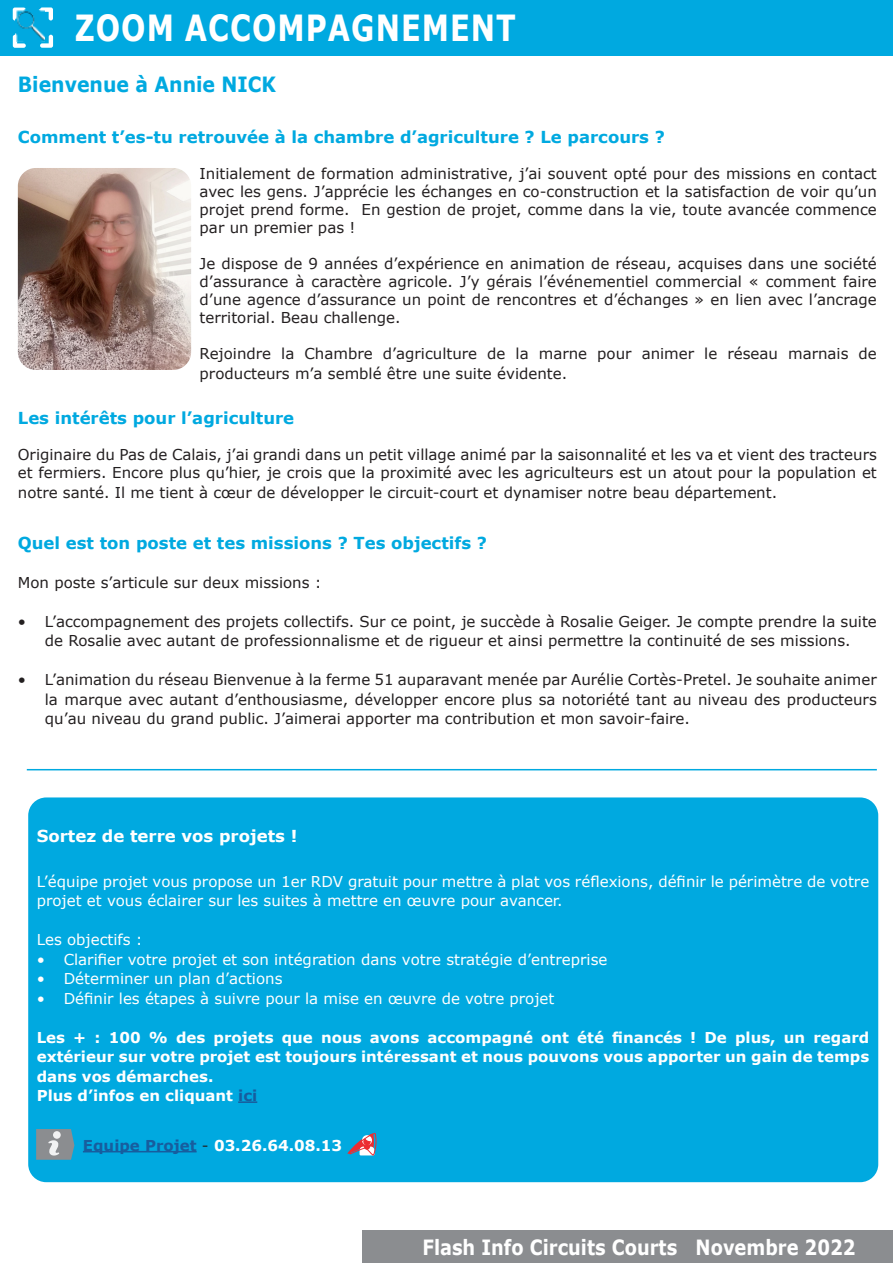
<style>
.page{position:relative;width:893px;height:1263px;background:#fff}
.page>*{position:absolute;margin:0;border:0;box-sizing:border-box;transform-origin:0 0}
.t1{font:700 36px "Verdana";letter-spacing:.035em;color:#fff;scale:.8 1}
.t2{font:700 21px "Verdana";color:#fff;scale:.85 1}
.t3{font:700 21px "Verdana";color:#00a9e0;scale:.9 1}
.t4{font:700 16.5px "Verdana";color:#00a9e0}
.t5{font:700 16.5px "Verdana";color:#fff}
.t6{font:15px/18px "Verdana";color:#231f20;text-align:justify}
.t7{font:15px/19.5px "Verdana";color:#fff}
.t8{font:700 15px/19.5px "Verdana";color:#fff;text-align:justify}
.s1{color:#175d9e}
.s2{font-weight:400;color:#231f20}
</style>
<div class="page">
<div style="left:0;top:0;width:893px;height:55px;background:#00a9e0"></div>
<svg style="left:13px;top:8px;width:13px;height:13px"></svg>
<svg style="left:40px;top:35px;width:13px;height:13px"></svg>
<svg style="left:13px;top:35px;width:13px;height:13px"></svg>
<svg style="left:40px;top:7px;width:13px;height:13px"></svg>
<img style="left:16px;top:10px;width:28px;height:31px">
<div style="left:363px;top:1230px;width:530px;height:33px;background:#8b8d90"></div>
<div style="left:28px;top:797px;width:850px;height:385px;background:#00a9e0;border-radius:18px"></div>
<svg style="left:238px;top:1101px;width:19px;height:2px"></svg>
<hr style="left:83px;top:1151px;width:114px;height:1px;background:#175d9e">
<img style="left:18px;top:168px;width:173px;height:202px">
<hr style="left:27px;top:769px;width:850px;height:1px;background:#00a9e0">
<svg style="left:36px;top:1129px;width:38px;height:31px"></svg>
<div style="left:53px;top:1131px;width:8px;height:8px;background:#f1f2f3;border-radius:50%"></div>
<svg style="left:347px;top:1132px;width:29px;height:23px"></svg>
<p class="t1" style="left:75px;top:3px;width:553px">ZOOM ACCOMPAGNEMENT</p>
<p class="t3" style="left:18px;top:69px;width:289px">Bienvenue à Annie NICK</p>
<p class="t4" style="left:18px;top:125px;width:648px">Comment t’es-tu retrouvée à la chambre d’agriculture ? Le parcours ?</p>
<p class="t6" style="left:200px;top:164px;width:679px">Initialement de formation administrative, j’ai souvent opté pour des missions en contact avec les gens. J’apprécie les échanges en co-construction et la satisfaction de voir qu’un projet prend forme. En gestion de projet, comme dans la vie, toute avancée commence par un premier pas !</p>
<p class="t6" style="left:200px;top:254px;width:679px">Je dispose de 9 années d’expérience en animation de réseau, acquises dans une société d’assurance à caractère agricole. J’y gérais l’événementiel commercial « comment faire d’une agence d’assurance un point de rencontres et d’échanges » en lien avec l’ancrage territorial. Beau challenge.</p>
<p class="t6" style="left:200px;top:343px;width:679px;line-height:19.8px">Rejoindre la Chambre d’agriculture de la marne pour animer le réseau marnais de producteurs m’a semblé être une suite évidente.</p>
<p class="t4" style="left:18px;top:406px;width:278px">Les intérêts pour l’agriculture</p>
<p class="t6" style="left:18px;top:445px;width:860px">Originaire du Pas de Calais, j’ai grandi dans un petit village animé par la saisonnalité et les va et vient des tracteurs et fermiers. Encore plus qu’hier, je crois que la proximité avec les agriculteurs est un atout pour la population et</p>
<p class="t6" style="left:18px;top:483px;width:761px">notre santé. Il me tient à cœur de développer le circuit-court et dynamiser notre beau département.</p>
<p class="t4" style="left:18px;top:531px;width:471px">Quel est ton poste et tes missions ? Tes objectifs ?</p>
<p class="t6" style="left:18px;top:573px;width:305px">Mon poste s’articule sur deux missions :</p>
<p class="t6" style="left:18px;top:611px;width:860px;line-height:19.5px;text-align:center">• L’accompagnement des projets collectifs. Sur ce point, je succède à Rosalie Geiger. Je compte prendre la suite de Rosalie avec autant de professionnalisme et de rigueur et ainsi permettre la continuité de ses missions.</p>
<p class="t6" style="left:45px;top:670px;width:833px;line-height:19.5px;text-indent:-27px">• L’animation du réseau Bienvenue à la ferme 51 auparavant menée par Aurélie Cortès-Pretel. Je souhaite animer la marque avec autant d’enthousiasme, développer encore plus sa notoriété tant au niveau des producteurs qu’au niveau du grand public. J’aimerai apporter ma contribution et mon savoir-faire.</p>
<p class="t5" style="left:37px;top:824px;width:262px">Sortez de terre vos projets !</p>
<p class="t7" style="left:37px;top:871px;width:834px">L’équipe projet vous propose un 1er RDV gratuit pour mettre à plat vos réflexions, définir le périmètre de votre projet et vous éclairer sur les suites à mettre en œuvre pour avancer.</p>
<p class="t7" style="left:37px;top:930px;width:107px">Les objectifs :</p>
<p class="t7" style="left:37px;top:949px;width:572px">• Clarifier votre projet et son intégration dans votre stratégie d’entreprise</p>
<p class="t7" style="left:37px;top:969px;width:247px">• Déterminer un plan d’actions</p>
<p class="t7" style="left:37px;top:988px;width:519px">• Définir les étapes à suivre pour la mise en œuvre de votre projet</p>
<p class="t8" style="left:37px;top:1027px;width:834px">Les + : 100 % des projets que nous avons accompagné ont été financés ! De plus, un regard extérieur sur votre projet est toujours intéressant et nous pouvons vous apporter un gain de temps dans vos démarches.</p>
<p class="t8" style="left:37px;top:1086px;width:222px">Plus d’infos en cliquant <span class="s1">ici</span></p>
<p class="t8" style="left:83px;top:1135px;width:261px"><span class="s1">Equipe Projet</span> <span class="s2">-</span> 03.26.64.08.13</p>
<p class="t2" style="left:422px;top:1232px;width:511px">Flash Info Circuits Courts Novembre 2022</p>
</div>
